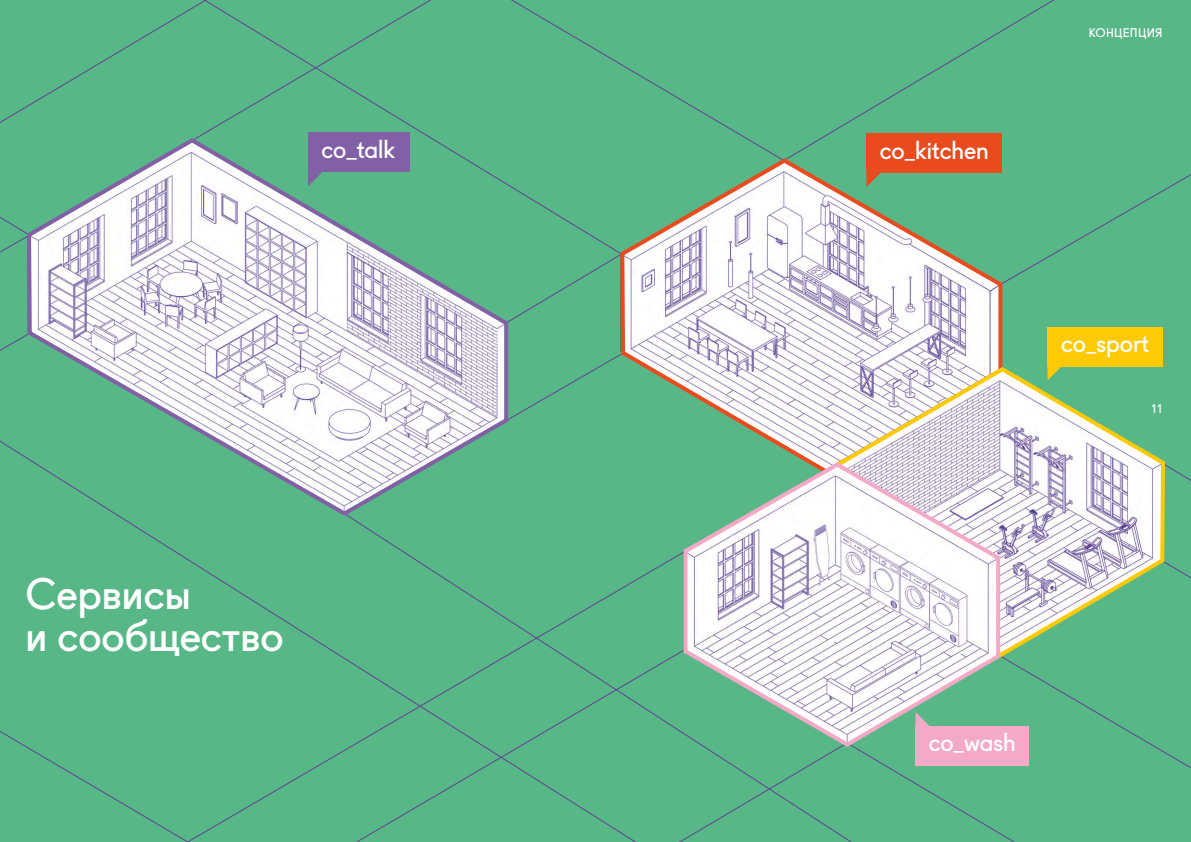
<style>
.page{position:relative;width:1191px;height:842px;background:#fff}
.page>*{position:absolute;margin:0;border:0;box-sizing:border-box;transform-origin:0 0}
.t1{font:42px/42px "Fugue";color:#fff}
.t2{font:24px "Fugue";color:#fff}
.t3{font:12px "Fugue";letter-spacing:.025em;color:#fff}
</style>
<div class="page">
<div style="left:594px;top:30px;width:595px;height:624px;background:#57b787"></div>
<div style="left:785px;top:0;width:294px;height:161px;background:#57b787"></div>
<div style="left:0;top:0;width:184px;height:35px;background:#57b787"></div>
<div style="left:622px;top:0;width:163px;height:156px;background:#57b787"></div>
<svg style="left:1167px;top:560px;width:24px;height:25px"></svg>
<svg style="left:1167px;top:463px;width:24px;height:24px"></svg>
<div style="left:184px;top:0;width:438px;height:253px;background:#57b787"></div>
<div style="left:1004px;top:168px;width:187px;height:117px;background:#57b787"></div>
<div style="left:0;top:35px;width:557px;height:400px;background:#57b787"></div>
<div style="left:510px;top:352px;width:108px;height:69px;background:#57b787"></div>
<div style="left:510px;top:253px;width:108px;height:70px;background:#57b787"></div>
<svg style="left:0;top:333px;width:24px;height:23px"></svg>
<div style="left:192px;top:0;width:298px;height:136px;background:#57b787"></div>
<svg style="left:0;top:211px;width:24px;height:47px"></svg>
<div style="left:652px;top:513px;width:29px;height:329px;background:#57b787"></div>
<div style="left:0;top:435px;width:652px;height:407px;background:#57b787"></div>
<div style="left:308px;top:133px;width:101px;height:39px;background:#8160a6"></div>
<div style="left:866px;top:133px;width:135px;height:40px;background:#e94b1f"></div>
<div style="left:1047px;top:327px;width:115px;height:39px;background:#fec905"></div>
<div style="left:663px;top:654px;width:528px;height:188px;background:#57b787"></div>
<svg style="left:24px;top:136px;width:486px;height:382px"></svg>
<svg style="left:618px;top:156px;width:386px;height:320px"></svg>
<svg style="left:832px;top:365px;width:335px;height:297px"></svg>
<svg style="left:681px;top:459px;width:321px;height:290px"></svg>
<p class="t2" style="left:321px;top:130px;width:75px">co_talk</p>
<h1 class="t1" style="left:26px;top:569px;width:260px">Сервисы<br>и сообщество</h1>
<p class="t2" style="left:880px;top:131px;width:110px">co_kitchen</p>
<p class="t3" style="left:1088px;top:24px;width:75px">КОНЦЕПЦИЯ</p>
<p class="t2" style="left:1061px;top:325px;width:90px">co_sport</p>
<p class="t3" style="left:1151px;top:399px;width:13px">11</p>
<p class="t2" style="left:928px;top:724px;width:88px">co_wash</p>
</div>
